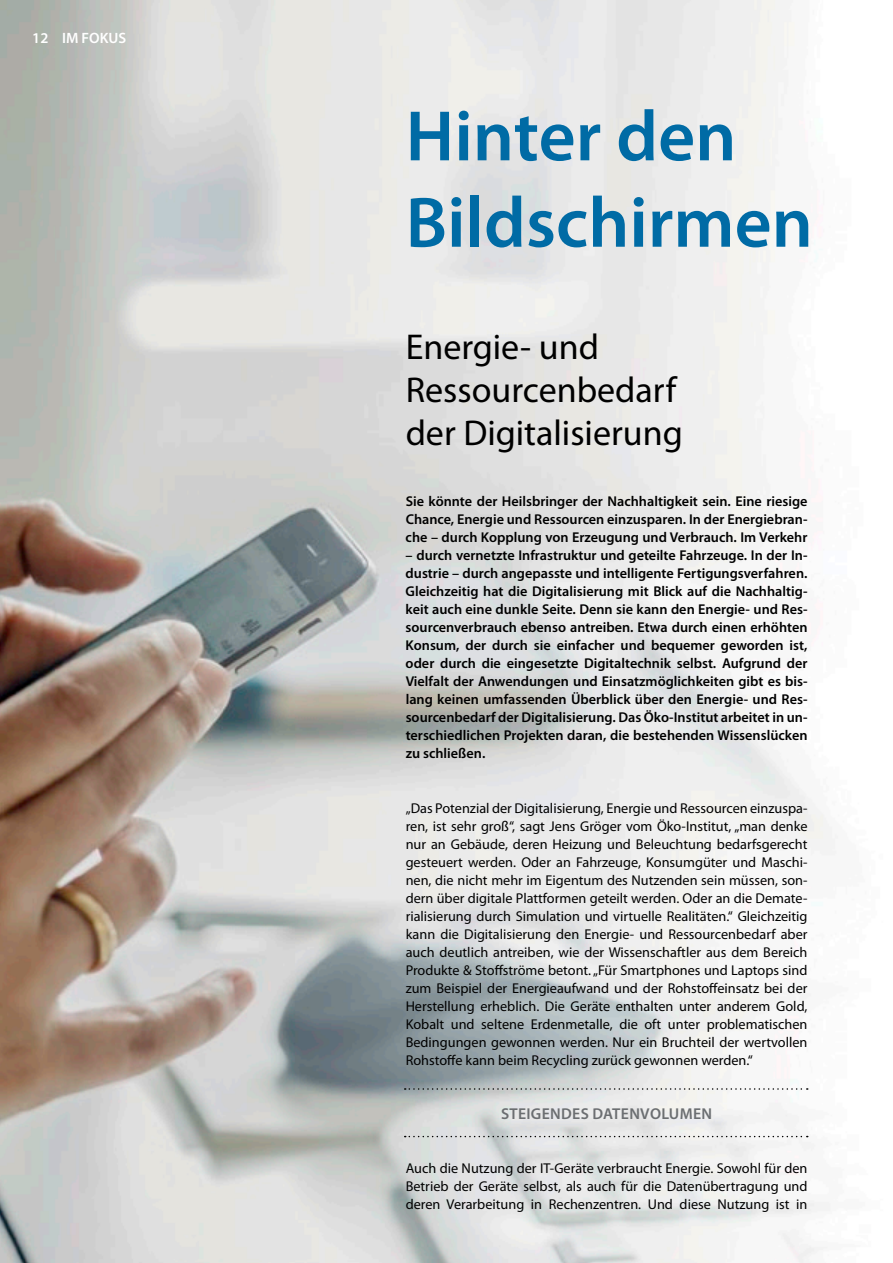
<style>
.page{position:relative;width:893px;height:1263px;background:#fff}
.page>*{position:absolute;margin:0;border:0;box-sizing:border-box;transform-origin:0 0}
.t1{font:600 72px/86.4px "Myriad Pro";color:#006ba5}
.t2{font:36px/43.2px "Myriad Pro";color:#000}
.t3{font:600 15.75px "Myriad Pro";letter-spacing:.02em;color:#6b6e71}
.t4{font:600 15px "Myriad Pro";color:#fff}
.t5{font:14.25px/18px "Myriad Pro";color:#000;text-align:justify}
.t6{font:600 14.25px/18px "Myriad Pro";color:#000;text-align:justify}
</style>
<div class="page">
<img style="left:0;top:0;width:838px;height:1263px">
<svg style="left:405px;top:1088px;width:403px;height:2px"></svg>
<svg style="left:405px;top:1136px;width:403px;height:1px"></svg>
<p class="t4" style="left:32px;top:29px;width:94px">12 IM FOKUS</p>
<h1 class="t1" style="left:406px;top:91px;width:409px">Hinter den<br>Bildschirmen</h1>
<h2 class="t2" style="left:406px;top:324px;width:279px">Energie- und<br>Ressourcenbedarf der Digitalisierung</h2>
<p class="t6" style="left:406px;top:492px;width:403px">Sie könnte der Heilsbringer der Nachhaltigkeit sein. Eine riesige Chance, Energie und Ressourcen einzusparen. In der Energiebran&shy;che – durch Kopplung von Erzeugung und Verbrauch. Im Verkehr</p>
<p class="t6" style="left:406px;top:546px;width:403px">– durch vernetzte Infrastruktur und geteilte Fahrzeuge. In der In&shy;dustrie – durch angepasste und intelligente Fertigungsverfahren.<br>Gleichzeitig hat die Digitalisierung mit Blick auf die Nachhaltig&shy;keit auch eine dunkle Seite. Denn sie kann den Energie- und Res&shy;sourcenverbrauch ebenso antreiben. Etwa durch einen erhöhten Konsum, der durch sie einfacher und bequemer geworden ist, oder durch die eingesetzte Digitaltechnik selbst. Aufgrund der Vielfalt der Anwendungen und Einsatzmöglichkeiten gibt es bis&shy;lang keinen umfassenden Überblick über den Energie- und Res&shy;sourcenbedarf der Digitalisierung. Das Öko-Institut arbeitet in un&shy;terschiedlichen Projekten daran, die bestehenden Wissenslücken zu schließen.</p>
<p class="t5" style="left:406px;top:798px;width:403px">„Das Potenzial der Digitalisierung, Energie und Ressourcen einzuspa&shy;ren, ist sehr groß“, sagt Jens Gröger vom Öko-Institut, „man denke nur an Gebäude, deren Heizung und Beleuchtung bedarfsgerecht gesteuert werden. Oder an Fahrzeuge, Konsumgüter und Maschi&shy;nen, die nicht mehr im Eigentum des Nutzenden sein müssen, son&shy;dern über digitale Plattformen geteilt werden. Oder an die Demate&shy;rialisierung durch Simulation und virtuelle Realitäten.“ Gleichzeitig kann die Digitalisierung den Energie- und Ressourcenbedarf aber auch deutlich antreiben, wie der Wissenschaftler aus dem Bereich Produkte &amp; Stoffströme betont. „Für Smartphones und Laptops sind zum Beispiel der Energieaufwand und der Rohstoffeinsatz bei der Herstellung erheblich. Die Geräte enthalten unter anderem Gold, Kobalt und seltene Erdenmetalle, die oft unter problematischen Bedingungen gewonnen werden. Nur ein Bruchteil der wertvollen Rohstoffe kann beim Recycling zurück gewonnen werden.“</p>
<p class="t3" style="left:501px;top:1103px;width:140px">Steigendes Datenvo</p>
<p class="t3" style="left:661px;top:1103px;width:50px">lumen</p>
<p class="t5" style="left:406px;top:1158px;width:403px">Auch die Nutzung der IT-Geräte verbraucht Energie. Sowohl für den Betrieb der Geräte selbst, als auch für die Datenübertragung und deren Verarbeitung in Rechenzentren. Und diese Nutzung ist in</p>
</div>
